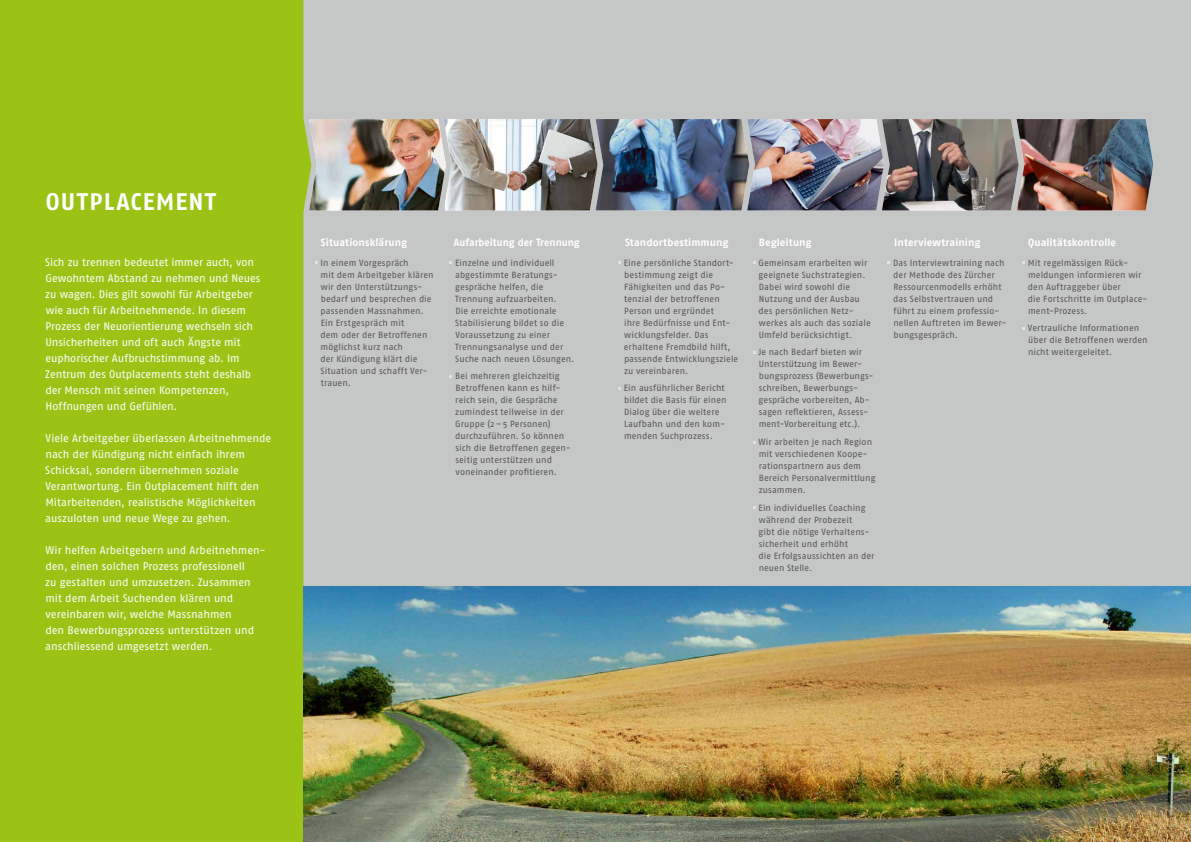
<style>
.page{position:relative;width:1191px;height:842px;background:#fff}
.page>*{position:absolute;margin:0;border:0;box-sizing:border-box;transform-origin:0 0}
.t1{font:700 24px "Fago No";letter-spacing:.05em;color:#fff}
.t2{font:11px/16px "Fago No";letter-spacing:-.005em;color:#fff}
.t3{font:700 10.5px "Fago No";letter-spacing:.005em;color:#fff}
.t4{font:700 10.5px "Fago No";letter-spacing:.005em;color:#fff;scale:.96 1}
.t5{font:9px/12px "Fago No";letter-spacing:.005em;color:#565655}
</style>
<div class="page">
<div style="left:0;top:0;width:595px;height:842px;background:#c5c6c6"></div>
<div style="left:595px;top:0;width:596px;height:842px;background:#c5c6c6"></div>
<div style="left:0;top:0;width:303px;height:842px;background:#9ac316"></div>
<img style="left:295px;top:119px;width:858px;height:91px">
<img style="left:444px;top:119px;width:153px;height:91px">
<img style="left:303px;top:587px;width:888px;height:255px">
<h1 class="t1" style="left:46px;top:188px;width:172px">OUTPLACEMENT</h1>
<p class="t2" style="left:45px;top:254px;width:217px">Sich zu trennen bedeutet immer auch, von Gewohntem Abstand zu nehmen und Neues zu wagen. Dies gilt sowohl für Arbeitgeber wie auch für Arbeitnehmende. In diesem Prozess der Neuorientierung wechseln sich Unsicherheiten und oft auch Ängste mit euphorischer Aufbruchstimmung ab. Im Zentrum des Outplacements steht deshalb der Mensch mit seinen Kompetenzen, Hoffnungen und Gefühlen.</p>
<p class="t2" style="left:45px;top:430px;width:227px">Viele Arbeitgeber überlassen Arbeitnehmende nach der Kündigung nicht einfach ihrem Schicksal, sondern übernehmen soziale Verantwortung. Ein Outplacement hilft den Mitarbeitenden, realistische Möglichkeiten auszuloten und neue Wege zu gehen.</p>
<p class="t2" style="left:45px;top:542px;width:222px">Wir helfen Arbeitgebern und Arbeitnehmen&shy;den, einen solchen Prozess professionell<br>zu gestalten und umzusetzen. Zusammen mit dem Arbeit Suchenden klären und vereinbaren wir, welche Massnahmen<br>den Bewerbungsprozess unterstützen und anschliessend umgesetzt werden.</p>
<p class="t3" style="left:321px;top:237px;width:88px">Situationsklärung</p>
<p class="t4" style="left:454px;top:237px;width:132px">Aufarbeitung der Trennung</p>
<p class="t3" style="left:625px;top:237px;width:105px">Standortbestimmung</p>
<p class="t3" style="left:759px;top:237px;width:54px">Begleitung</p>
<p class="t3" style="left:894px;top:237px;width:88px">Interviewtraining</p>
<p class="t3" style="left:1028px;top:237px;width:89px">Qualitätskontrolle</p>
<p class="t5" style="left:320px;top:256px;width:115px">In einem Vorgespräch<br>mit dem Arbeitgeber klären wir den Unterstützungs&shy;bedarf und besprechen die passenden Massnahmen.<br>Ein Erstgespräch mit<br>dem oder der Betroffenen möglichst kurz nach<br>der Kündigung klärt die<br>Situation und schafft Ver&shy;trauen.</p>
<p class="t5" style="left:455px;top:256px;width:121px">Einzelne und individuell abgestimmte Beratungs&shy;gespräche helfen, die<br>Trennung aufzuarbeiten.<br>Die erreichte emotionale<br>Stabilisierung bildet so die<br>Voraussetzung zu einer<br>Trennungsanalyse und der<br>Suche nach neuen Lösungen.</p>
<p class="t5" style="left:455px;top:370px;width:117px">Bei mehreren gleichzeitig<br>Betroffenen kann es hilf&shy;reich sein, die Gespräche zumindest teilweise in der<br>Gruppe (2–5 Personen) durchzuführen. So können sich die Betroffenen gegen&shy;seitig unterstützen und voneinander profitieren.</p>
<p class="t5" style="left:624px;top:256px;width:116px">Eine persönliche Standort&shy;bestimmung zeigt die<br>Fähigkeiten und das Po&shy;tenzial der betroffenen<br>Person und ergründet<br>ihre Bedürfnisse und Ent&shy;wicklungsfelder. Das erhaltene Fremdbild hilft, passende Entwicklungsziele zu vereinbaren.</p>
<p class="t5" style="left:624px;top:382px;width:104px">Ein ausführlicher Bericht bildet die Basis für einen<br>Dialog über die weitere<br>Laufbahn und den kom&shy;menden Suchprozess.</p>
<p class="t5" style="left:758px;top:256px;width:114px">Gemeinsam erarbeiten wir geeignete Suchstrategien.<br>Dabei wird sowohl die<br>Nutzung und der Ausbau des persönlichen Netz&shy;werkes als auch das soziale<br>Umfeld berücksichtigt.</p>
<p class="t5" style="left:758px;top:346px;width:117px">Je nach Bedarf bieten wir<br>Unterstützung im Bewer&shy;bungsprozess (Bewerbungs&shy;schreiben, Bewerbungs&shy;gespräche vorbereiten, Ab&shy;sagen reflektieren, Assess&shy;ment-Vorbereitung etc.).</p>
<p class="t5" style="left:758px;top:436px;width:118px">Wir arbeiten je nach Region mit verschiedenen Koope&shy;rationspartnern aus dem<br>Bereich Personalvermittlung zusammen.</p>
<p class="t5" style="left:758px;top:501px;width:117px">Ein individuelles Coaching während der Probezeit<br>gibt die nötige Verhaltens&shy;sicherheit und erhöht<br>die Erfolgsaussichten an der neuen Stelle.</p>
<p class="t5" style="left:893px;top:256px;width:115px">Das Interviewtraining nach der Methode des Zürcher<br>Ressourcenmodells erhöht das Selbstvertrauen und führt zu einem professio&shy;nellen Auftreten im Bewer&shy;bungsgespräch.</p>
<p class="t5" style="left:1028px;top:256px;width:121px">Mit regelmässigen Rück&shy;meldungen informieren wir den Auftraggeber über<br>die Fortschritte im Outplace&shy;ment-Prozess.</p>
<p class="t5" style="left:1028px;top:322px;width:121px">Vertrauliche Informationen über die Betroffenen werden nicht weitergeleitet.</p>
</div>
